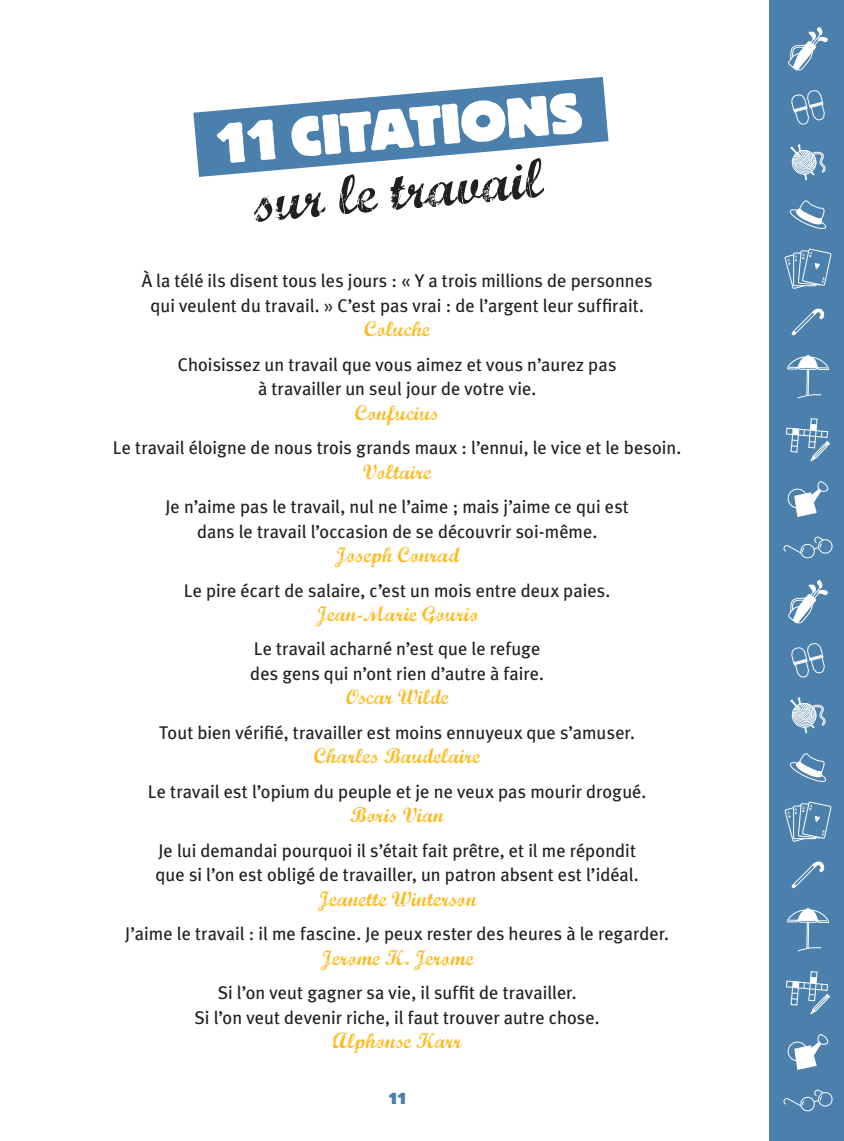
<style>
.page{position:relative;width:844px;height:1141px;background:#fff}
.page>*{position:absolute;margin:0;border:0;box-sizing:border-box;transform-origin:0 0}
.t1{font:56px "Marcelle Script";color:#231f20}
.t2{font:800 56px "Block BE";color:#fff}
.t3{font:21px "Marcelle Script";letter-spacing:.01em;color:#fdba1e}
.t4{font:18.38px/24.5px "Meta Plus";color:#231f20;text-align:center}
.t5{font:800 15.75px "Block BE";color:#4b80ac}
</style>
<div class="page">
<svg style="left:193px;top:77px;width:415px;height:100px;fill:#4b80ac"></svg>
<div style="left:769px;top:0;width:74px;height:1141px;background:#4b80ac"></div>
<svg style="left:788px;top:27px;width:39px;height:44px"></svg>
<svg style="left:788px;top:580px;width:39px;height:44px"></svg>
<svg style="left:783px;top:536px;width:49px;height:23px"></svg>
<svg style="left:783px;top:1089px;width:49px;height:23px"></svg>
<svg style="left:791px;top:309px;width:33px;height:27px"></svg>
<svg style="left:791px;top:862px;width:33px;height:27px"></svg>
<svg style="left:791px;top:90px;width:33px;height:35px"></svg>
<svg style="left:791px;top:643px;width:33px;height:35px"></svg>
<svg style="left:784px;top:200px;width:47px;height:89px"></svg>
<svg style="left:784px;top:753px;width:47px;height:89px"></svg>
<svg style="left:787px;top:481px;width:40px;height:36px"></svg>
<svg style="left:787px;top:1034px;width:40px;height:36px"></svg>
<svg style="left:790px;top:144px;width:35px;height:37px"></svg>
<svg style="left:790px;top:697px;width:35px;height:37px"></svg>
<svg style="left:786px;top:418px;width:44px;height:44px"></svg>
<svg style="left:786px;top:971px;width:44px;height:44px"></svg>
<svg style="left:787px;top:355px;width:41px;height:44px"></svg>
<svg style="left:787px;top:907px;width:41px;height:45px"></svg>
<h1 class="t2" style="left:211px;top:114px;width:371px;rotate:-5deg">11 CITATIONS</h1>
<h1 class="t1" style="left:249px;top:164px;width:292px;rotate:-5deg">sur le travail</h1>
<p class="t4" style="left:142px;top:268px;width:512px">À la télé ils disent tous les jours : « Y a trois millions de personnes qui veulent du travail. » C’est pas vrai : de l’argent leur suffirait.</p>
<p class="t3" style="left:364px;top:314px;width:67px">Coluche</p>
<p class="t4" style="left:178px;top:352px;width:440px">Choisissez un travail que vous aimez et vous n’aurez pas à travailler un seul jour de votre vie.</p>
<p class="t3" style="left:355px;top:398px;width:86px">Confucius</p>
<p class="t4" style="left:113px;top:435px;width:569px">Le travail éloigne de nous trois grands maux : l’ennui, le vice et le besoin.</p>
<p class="t3" style="left:363px;top:457px;width:70px">Voltaire</p>
<p class="t4" style="left:165px;top:494px;width:465px">Je n’aime pas le travail, nul ne l’aime ; mais j’aime ce qui est dans le travail l’occasion de se découvrir soi-même.</p>
<p class="t3" style="left:335px;top:540px;width:126px">Joseph Conrad</p>
<p class="t4" style="left:184px;top:578px;width:428px">Le pire écart de salaire, c’est un mois entre deux paies.</p>
<p class="t3" style="left:315px;top:599px;width:164px">Jean-Marie Gourio</p>
<p class="t4" style="left:250px;top:637px;width:295px;text-align:left">Le travail acharné n’est que le refuge des gens qui n’ont rien d’autre à faire.</p>
<p class="t3" style="left:345px;top:683px;width:104px">Oscar Wilde</p>
<p class="t4" style="left:159px;top:720px;width:477px">Tout bien vérifié, travailler est moins ennuyeux que s’amuser.</p>
<p class="t3" style="left:314px;top:741px;width:168px">Charles Baudelaire</p>
<p class="t4" style="left:148px;top:779px;width:499px">Le travail est l’opium du peuple et je ne veux pas mourir drogué.</p>
<p class="t3" style="left:350px;top:800px;width:94px">Boris Vian</p>
<p class="t4" style="left:155px;top:838px;width:484px;text-align:left">Je lui demandai pourquoi il s’était fait prêtre, et il me répondit que si l’on est obligé de travailler, un patron absent est l’idéal.</p>
<p class="t3" style="left:318px;top:884px;width:160px">Jeanette Winterson</p>
<p class="t4" style="left:125px;top:921px;width:545px">J’aime le travail : il me fascine. Je peux rester des heures à le regarder.</p>
<p class="t3" style="left:321px;top:943px;width:154px">Jerome K. Jerome</p>
<p class="t4" style="left:194px;top:980px;width:406px">Si l’on veut gagner sa vie, il suffit de travailler.<br>Si l’on veut devenir riche, il faut trouver autre chose.</p>
<p class="t3" style="left:333px;top:1026px;width:130px">Alphonse Karr</p>
<p class="t5" style="left:387px;top:1090px;width:20px">11</p>
</div>
